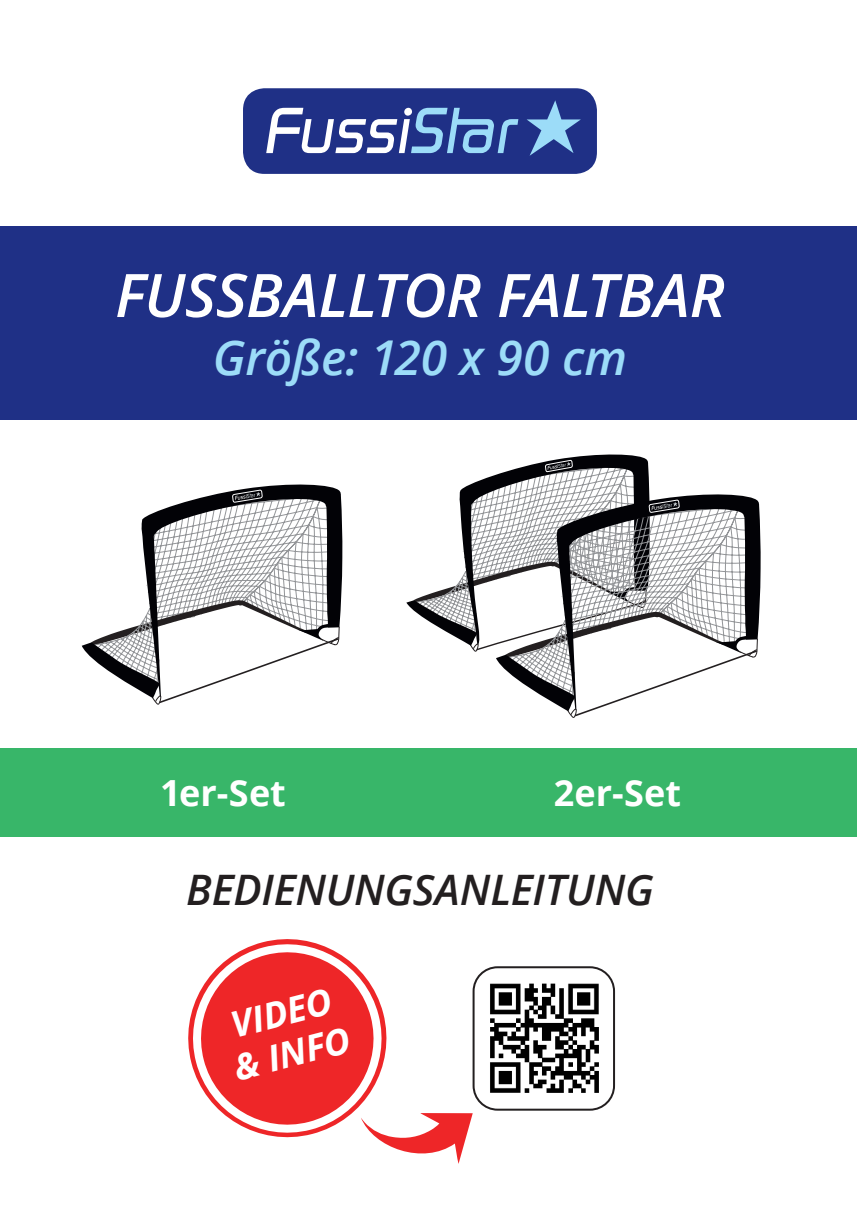
<style>
.page{position:relative;width:857px;height:1225px;background:#fff}
.page>*{position:absolute;margin:0;border:0;box-sizing:border-box;transform-origin:0 0}
.t1{font:italic 600 60px "Open Sans";letter-spacing:-.01em;color:#fff}
.t2{font:italic 600 48px "Open Sans";letter-spacing:-.005em;color:#9cdcf8}
.t3{font:italic 600 42px "Open Sans";letter-spacing:-.005em;color:#231f20}
.t4{font:700 36px "Open Sans";color:#fff}
.t5{font:italic 700 36px/42px "Open Sans";color:#fff}
</style>
<div class="page">
<div style="left:0;top:748px;width:856px;height:88px;background:#38b669"></div>
<div style="left:0;top:226px;width:856px;height:193px;background:#1f3086"></div>
<div style="left:243px;top:88px;width:353px;height:86px;background:#1f3086;border-radius:22px"></div>
<svg style="left:527px;top:100px;width:53px;height:56px"></svg>
<svg style="left:266px;top:108px;width:252px;height:45px"></svg>
<svg style="left:188px;top:939px;width:284px;height:225px"></svg>
<img style="left:490px;top:983px;width:109px;height:110px">
<div style="left:472px;top:966px;width:142px;height:144px;border:2px solid #231f20;border-radius:24px"></div>
<svg style="left:406px;top:454px;width:352px;height:264px"></svg>
<svg style="left:238px;top:484px;width:104px;height:134px"></svg>
<svg style="left:82px;top:490px;width:258px;height:215px"></svg>
<h1 class="t1" style="left:115px;top:254px;width:611px">FUSSBALLTOR FALTBAR</h1>
<p class="t2" style="left:213px;top:324px;width:415px">Größe: 120 x 90 cm</p>
<p class="t4" style="left:160px;top:767px;width:127px">1er-Set</p>
<p class="t4" style="left:553px;top:767px;width:129px">2er-Set</p>
<p class="t3" style="left:186px;top:860px;width:469px">BEDIENUNGSANLEITUNG</p>
<p class="t5" style="left:219px;top:1005px;width:120px;rotate:-14deg">VIDEO &amp; INFO</p>
</div>
